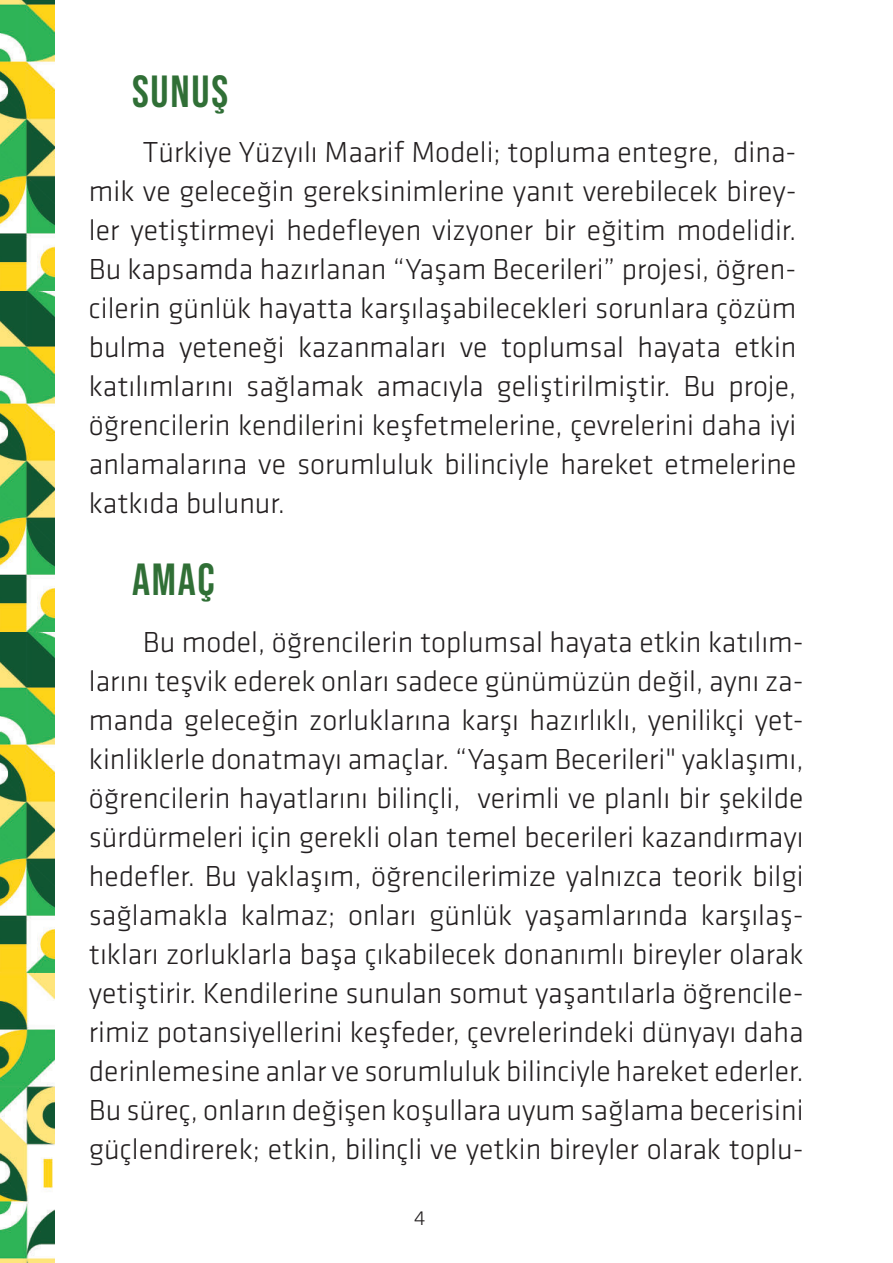
<style>
.page{position:relative;width:893px;height:1263px;background:#fff}
.page>*{position:absolute;margin:0;border:0;box-sizing:border-box;transform-origin:0 0}
.t1{font:45px "Bebas Neue";letter-spacing:.04em;color:#306f36}
.t2{font:300 30px/39px "Klavika";color:#231f20;text-align:justify}
.t3{font:300 21px "Klavika";color:#231f20}
</style>
<div class="page">
<img style="left:0;top:0;width:54px;height:1263px">
<h1 class="t1" style="left:132px;top:69px;width:98px">SUNUŞ</h1>
<p class="t2" style="left:89px;top:133px;width:709px;text-indent:54px">Türkiye Yüzyılı Maarif Modeli; topluma entegre, dina&shy;mik ve geleceğin gereksinimlerine yanıt verebilecek birey&shy;ler yetiştirmeyi hedefleyen vizyoner bir eğitim modelidir.<br>Bu kapsamda hazırlanan “Yaşam Becerileri” projesi, öğren&shy;cilerin günlük hayatta karşılaşabilecekleri sorunlara çözüm bulma yeteneği kazanmaları ve toplumsal hayata etkin katılımlarını sağlamak amacıyla geliştirilmiştir. Bu proje, öğrencilerin kendilerini keşfetmelerine, çevrelerini daha iyi anlamalarına ve sorumluluk bilinciyle hareket etmelerine katkıda bulunur.</p>
<h1 class="t1" style="left:132px;top:557px;width:84px">AMAÇ</h1>
<p class="t2" style="left:89px;top:623px;width:716px;text-indent:54px">Bu model, öğrencilerin toplumsal hayata etkin katılım&shy;larını teşvik ederek onları sadece günümüzün değil, aynı za&shy;manda geleceğin zorluklarına karşı hazırlıklı, yenilikçi yet&shy;kinliklerle donatmayı amaçlar. “Yaşam Becerileri" yaklaşımı, öğrencilerin hayatlarını bilinçli, verimli ve planlı bir şekilde sürdürmeleri için gerekli olan temel becerileri kazandırmayı hedefler. Bu yaklaşım, öğrencilerimize yalnızca teorik bilgi sağlamakla kalmaz; onları günlük yaşamlarında karşılaş&shy;tıkları zorluklarla başa çıkabilecek donanımlı bireyler olarak yetiştirir. Kendilerine sunulan somut yaşantılarla öğrencile&shy;rimiz potansiyellerini keşfeder, çevrelerindeki dünyayı daha derinlemesine anlar ve sorumluluk bilinciyle hareket ederler.<br>Bu süreç, onların değişen koşullara uyum sağlama becerisini güçlendirerek; etkin, bilinçli ve yetkin bireyler olarak toplu-</p>
<p class="t3" style="left:414px;top:1207px;width:13px">4</p>
</div>
